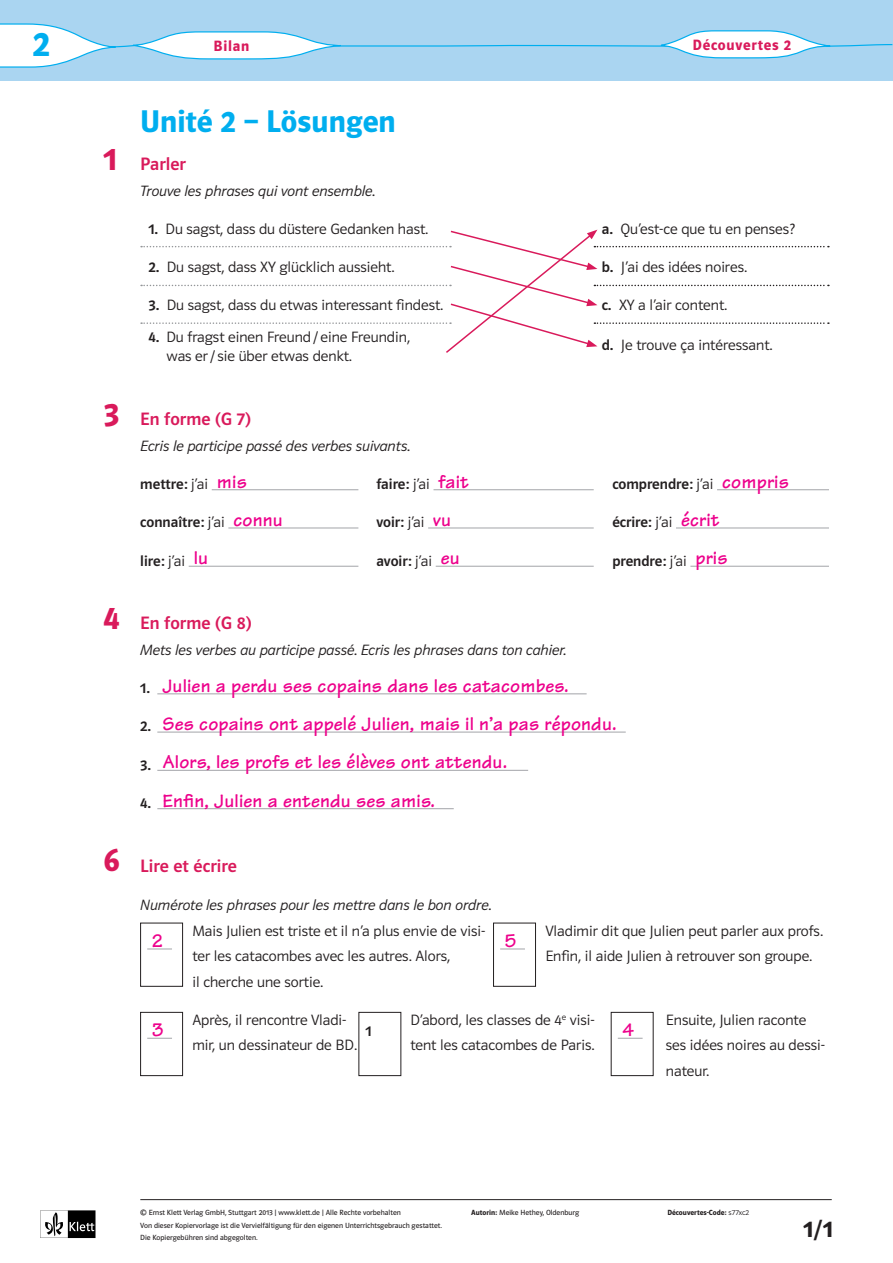
<style>
.page{position:relative;width:893px;height:1263px;background:#fff}
.page>*{position:absolute;margin:0;border:0;box-sizing:border-box;transform-origin:0 0}
.cda6_Kapitelnummer{font:36px "Polo ST11 K Hfett";color:#00aeef}
.SB6_Kapitelnummer{font:36px "Polo ST11 K Hfett";color:#00aeef}
.t1{font:33px "Polo ST11 K Hfett";color:#d91a5b}
.t2{font:31.5px "Polo ST11 K Hfett";color:#00aeef}
.t3{font:24px "Polo ST11 K Hfett";color:#231f20}
.t4{font:700 19.5px "Tekton";letter-spacing:.01em;color:#ed028c}
.cda6_text{font:18px "Polo ST11 K Krftg";letter-spacing:.005em;color:#d91a5b}
.cda6_Titel_Aufgabe{font:18px "Polo ST11 K Krftg";letter-spacing:.005em;color:#d91a5b}
.cda6_text-2{font:15px/25.5px "Polo ST11 K Leicht";color:#231f20}
.cda6_text-3{font:15px "Polo ST11 K Leicht Kursiv";color:#231f20}
.cda6_text-4{font:15px "Polo ST11 K Krftg";color:#231f20}
.SB6_Kolumnentitel{font:15px "Polo ST11 K Hfett";letter-spacing:.05em;color:#d91a5b}
.PDF{font:7.5px/12.8px "Polo ST11 K Buch";color:#231f20}
.PDF-2{font:7.5px "Polo ST11 K Hfett";color:#231f20}
.s1{font-family:"Polo ST11 K Krftg"}
.s2{font-family:"Polo ST11 K Leicht"}
.s3{font-family:"Polo ST11 K Hfett"}
</style>
<div class="page">
<svg style="left:40px;top:1210px;width:56px;height:28px"></svg>
<hr style="left:140px;top:1199px;width:692px;height:1px;background:#231f20">
<hr style="left:212px;top:489px;width:146px;height:1px;background:#b2b3b7">
<hr style="left:228px;top:527px;width:130px;height:2px;background:#b2b3b7">
<hr style="left:189px;top:566px;width:169px;height:1px;background:#b2b3b7">
<hr style="left:433px;top:489px;width:161px;height:1px;background:#b2b3b7">
<hr style="left:428px;top:527px;width:166px;height:2px;background:#b2b3b7">
<hr style="left:436px;top:566px;width:158px;height:1px;background:#b2b3b7">
<hr style="left:717px;top:489px;width:112px;height:1px;background:#b2b3b7">
<hr style="left:676px;top:527px;width:153px;height:2px;background:#b2b3b7">
<hr style="left:690px;top:566px;width:139px;height:1px;background:#b2b3b7">
<hr style="left:157px;top:693px;width:430px;height:1px;background:#b2b3b7">
<hr style="left:157px;top:731px;width:469px;height:2px;background:#b2b3b7">
<hr style="left:157px;top:770px;width:371px;height:1px;background:#b2b3b7">
<hr style="left:157px;top:808px;width:297px;height:1px;background:#b2b3b7">
<svg style="left:147px;top:948px;width:25px;height:1px"></svg>
<div style="left:140px;top:923px;width:43px;height:63px;border:1px solid #231f20"></div>
<svg style="left:500px;top:948px;width:25px;height:1px"></svg>
<div style="left:493px;top:923px;width:43px;height:63px;border:1px solid #231f20"></div>
<svg style="left:147px;top:1038px;width:25px;height:1px"></svg>
<div style="left:140px;top:1012px;width:43px;height:64px;border:1px solid #231f20"></div>
<div style="left:359px;top:1012px;width:42px;height:64px;border:1px solid #231f20"></div>
<svg style="left:618px;top:1038px;width:25px;height:1px"></svg>
<div style="left:611px;top:1012px;width:42px;height:64px;border:1px solid #231f20"></div>
<svg style="left:141px;top:230px;width:688px;height:123px"></svg>
<div style="left:0;top:0;width:893px;height:81px;background:#aad5f1"></div>
<svg style="left:0;top:23px;width:893px;height:45px"></svg>
<p class="SB6_Kapitelnummer" style="left:33px;top:24px;width:19px">2</p>
<p class="SB6_Kolumnentitel" style="left:214px;top:37px;width:37px">Bilan</p>
<p class="SB6_Kolumnentitel" style="left:693px;top:37px;width:100px">Découvertes 2</p>
<p class="cda6_Kapitelnummer" style="left:34px;top:26px;width:17px">1</p>
<p class="t1" style="left:103px;top:140px;width:15px">1</p>
<p class="t1" style="left:103px;top:395px;width:18px">3</p>
<p class="t1" style="left:103px;top:599px;width:18px">4</p>
<p class="t1" style="left:103px;top:842px;width:18px">6</p>
<p class="t2" style="left:140px;top:103px;width:257px">Unité 2 – Lösungen</p>
<p class="cda6_Titel_Aufgabe" style="left:140px;top:154px;width:47px">Parler</p>
<p class="cda6_text-3" style="left:140px;top:182px;width:236px">Trouve les phrases qui vont ensemble.</p>
<p class="cda6_text-2" style="left:148px;top:216px;width:281px"><span class="s1">1.</span> Du sagst, dass du düstere Gedanken hast.</p>
<p class="cda6_text-2" style="left:602px;top:216px;width:195px"><span class="s1">a.</span> Qu’est-ce que tu en penses?</p>
<p class="cda6_text-2" style="left:148px;top:254px;width:247px"><span class="s1">2.</span> Du sagst, dass XY glücklich aussieht.</p>
<p class="cda6_text-2" style="left:602px;top:254px;width:147px"><span class="s1">b.</span> J’ai des idées noires.</p>
<p class="cda6_text-2" style="left:148px;top:292px;width:296px"><span class="s1">3.</span> Du sagst, dass du etwas interessant -findest.</p>
<p class="cda6_text-2" style="left:602px;top:292px;width:127px"><span class="s1">c.</span> XY a l’air content.</p>
<p class="cda6_text-2" style="left:167px;top:327px;width:245px;line-height:19.5px;text-indent:-18px"><span class="s1">4.</span> Du fragst einen Freund/eine Freundin, was er/ sie über etwas denkt.</p>
<p class="cda6_text-2" style="left:602px;top:332px;width:172px"><span class="s1">d.</span> Je trouve ça intéressant.</p>
<p class="cda6_text" style="left:140px;top:409px;width:112px">En forme (G 7)</p>
<p class="cda6_text-3" style="left:140px;top:438px;width:271px">Ecris le participe passé des verbes suivants.</p>
<p class="cda6_text-4" style="left:140px;top:476px;width:69px">mettre: <span class="s2">j’ai</span></p>
<p class="t4" style="left:217px;top:469px;width:31px">mis</p>
<p class="cda6_text-4" style="left:140px;top:514px;width:86px">connaître: <span class="s2">j’ai</span></p>
<p class="t4" style="left:233px;top:507px;width:51px">connu</p>
<p class="cda6_text-4" style="left:140px;top:552px;width:46px">lire: <span class="s2">j’ai</span></p>
<p class="t4" style="left:194px;top:546px;width:16px">lu</p>
<p class="cda6_text-4" style="left:376px;top:476px;width:55px">faire: <span class="s2">j’ai</span></p>
<p class="t4" style="left:439px;top:469px;width:32px">fait</p>
<p class="cda6_text-4" style="left:376px;top:514px;width:50px">voir: <span class="s2">j’ai</span></p>
<p class="t4" style="left:433px;top:507px;width:19px">vu</p>
<p class="cda6_text-4" style="left:376px;top:552px;width:57px">avoir: <span class="s2">j’ai</span></p>
<p class="t4" style="left:441px;top:546px;width:20px">eu</p>
<p class="cda6_text-4" style="left:612px;top:476px;width:103px">comprendre: <span class="s2">j’ai</span></p>
<p class="t4" style="left:722px;top:469px;width:68px">compris</p>
<p class="cda6_text-4" style="left:612px;top:514px;width:62px">écrire: <span class="s2">j’ai</span></p>
<p class="t4" style="left:681px;top:507px;width:40px">écrit</p>
<p class="cda6_text-4" style="left:612px;top:552px;width:76px">prendre: <span class="s2">j’ai</span></p>
<p class="t4" style="left:695px;top:546px;width:34px">pris</p>
<p class="cda6_Titel_Aufgabe" style="left:140px;top:613px;width:113px">En forme (G 8)</p>
<p class="cda6_text-3" style="left:140px;top:642px;width:427px">Mets les verbes au participe passé. Ecris les phrases dans ton cahier.</p>
<p class="cda6_text-4" style="left:140px;top:680px;width:11px">1.</p>
<p class="t4" style="left:162px;top:673px;width:408px">Julien a perdu ses copains dans les catacombes.</p>
<p class="cda6_text-4" style="left:140px;top:718px;width:12px">2.</p>
<p class="t4" style="left:162px;top:712px;width:456px">Ses copains ont appelé Julien, mais il n’a pas répondu.</p>
<p class="cda6_text-4" style="left:140px;top:756px;width:12px">3.</p>
<p class="t4" style="left:162px;top:750px;width:346px">Alors, les profs et les élèves ont attendu.</p>
<p class="cda6_text-4" style="left:140px;top:795px;width:12px">4.</p>
<p class="t4" style="left:162px;top:788px;width:274px">Enfin, Julien a entendu ses amis.</p>
<p class="cda6_text" style="left:140px;top:856px;width:98px">Lire et écrire</p>
<p class="cda6_text-3" style="left:140px;top:897px;width:353px">Numérote les phrases pour les mettre dans le bon ordre.</p>
<p class="t4" style="left:152px;top:928px;width:12px">2</p>
<p class="cda6_text-2" style="left:192px;top:918px;width:294px">Mais Julien est triste et il n’a plus envie de visi&shy;ter les -catacombes avec les autres. Alors,</p>
<p class="cda6_text-2" style="left:192px;top:969px;width:132px">il cherche une sortie.</p>
<p class="t4" style="left:505px;top:928px;width:13px">5</p>
<p class="cda6_text-2" style="left:545px;top:918px;width:279px">Vladimir dit que Julien peut parler aux profs.<br>Enfin, il aide Julien à retrouver son -groupe.</p>
<p class="t4" style="left:152px;top:1018px;width:13px">3</p>
<p class="cda6_text-2" style="left:192px;top:1007px;width:166px">Après, il rencontre Vladi&shy;mir, un dessinateur de BD.</p>
<p class="cda6_text-4" style="left:365px;top:1023px;width:8px">1</p>
<p class="cda6_text-2" style="left:410px;top:1007px;width:186px">D’abord, les classes de 4<sup>e</sup> visi&shy;tent les catacombes de Paris.</p>
<p class="t4" style="left:623px;top:1018px;width:12px">4</p>
<p class="cda6_text-2" style="left:666px;top:1007px;width:161px">Ensuite, Julien raconte ses idées noires au dessi&shy;nateur.</p>
<p class="PDF" style="left:140px;top:1206px;width:262px">© Ernst Klett Verlag GmbH, Stuttgart 2013 | www.klett.de | Alle Rechte vorbehalten</p>
<p class="PDF-2" style="left:667px;top:1208px;width:83px">Découvertes-Code: <span class="s2">s77xc2</span></p>
<p class="PDF" style="left:140px;top:1219px;width:303px">Von dieser Kopiervorlage ist die Vervielfältigung für den eigenen Unterrichtsgebrauch gestattet.<br>Die Kopiergebühren sind abgegolten.</p>
<p class="PDF" style="left:471px;top:1206px;width:109px"><span class="s3">Autorin:</span> Meike Hethey, Oldenburg</p>
<p class="t3" style="left:803px;top:1216px;width:31px">1/1</p>
</div>
